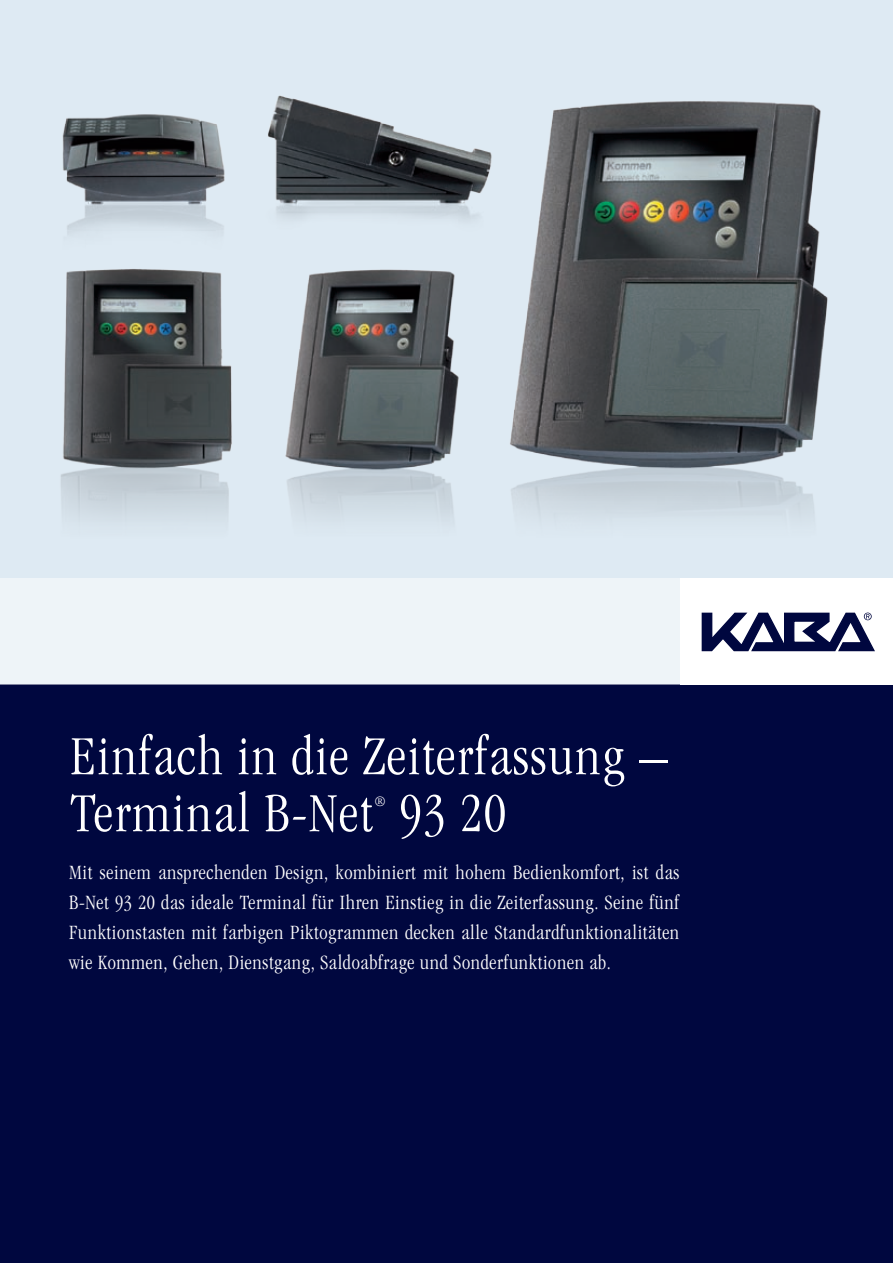
<style>
.page{position:relative;width:893px;height:1263px;background:#fff}
.page>*{position:absolute;margin:0;border:0;box-sizing:border-box;transform-origin:0 0}
.t1{font:300 condensed 57px/57px "Garamond";letter-spacing:.03em;color:#fff}
.t2{font:300 condensed 21px/30px "Garamond";letter-spacing:.03em;color:#fff;text-align:justify}
.t3{font:300 condensed 15px "Garamond";color:#fff}
</style>
<div class="page">
<div style="left:0;top:0;width:893px;height:685px;background:#deeaf3"></div>
<div style="left:0;top:685px;width:893px;height:578px;background:#00073f"></div>
<div style="left:0;top:578px;width:680px;height:107px;background:#eef4f8"></div>
<div style="left:680px;top:578px;width:213px;height:107px;background:#fff"></div>
<svg style="left:701px;top:612px;width:174px;height:40px"></svg>
<img style="left:61px;top:95px;width:767px;height:426px">
<h1 class="t1" style="left:70px;top:728px;width:599px">Einfach in die Zeiterfassung –<br>Terminal B-Net</h1>
<p class="t3" style="left:374px;top:793px;width:13px">®</p>
<h1 class="t1" style="left:399px;top:785px;width:108px">93 20</h1>
<p class="t2" style="left:69px;top:857px;width:612px">Mit seinem ansprechenden Design, kombiniert mit hohem Bedienkomfort, ist das B-Net 93 20 das ideale Terminal für Ihren Einstieg in die Zeiterfassung. Seine fünf Funktionstasten mit farbigen Piktogrammen decken alle Standardfunktionalitäten wie Kommen, Gehen, Dienstgang, Saldoabfrage und Sonderfunktionen ab.</p>
</div>
